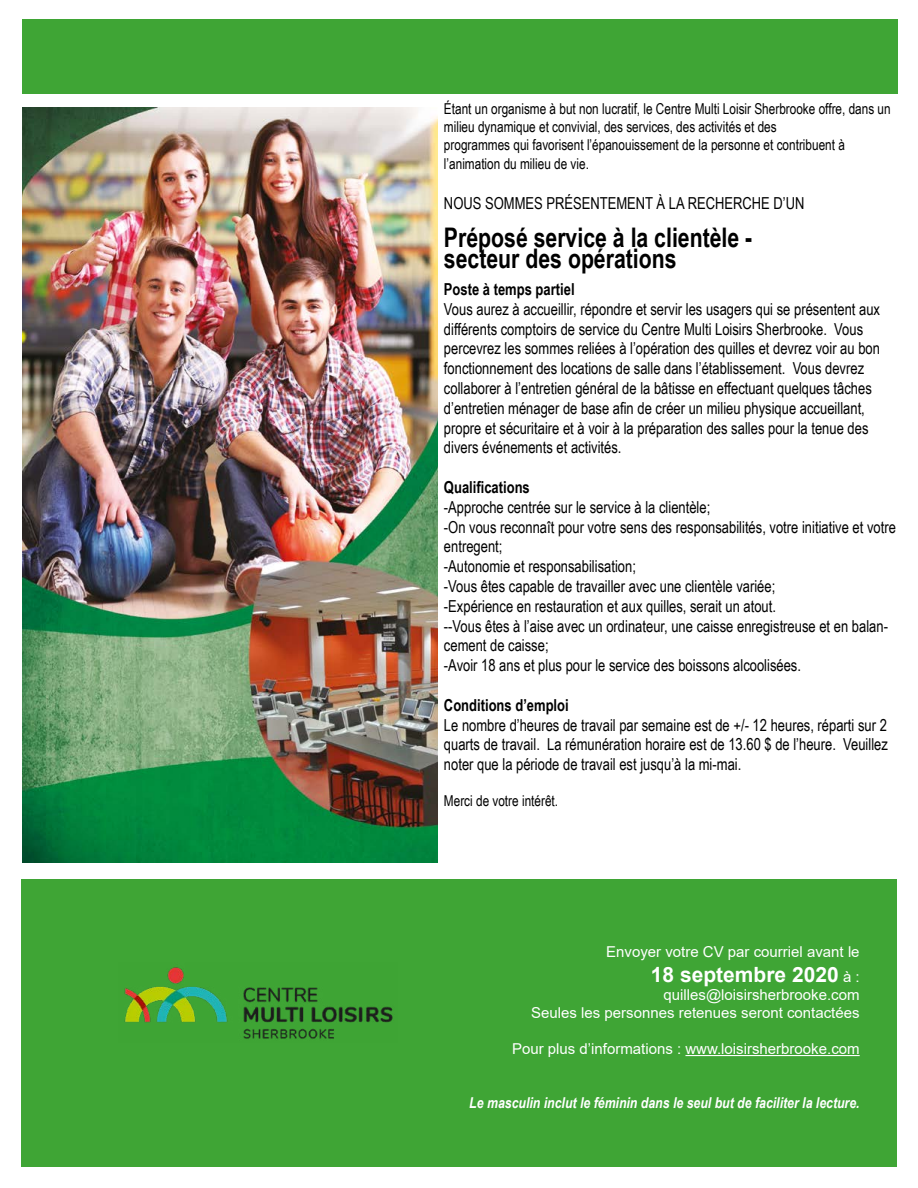
<style>
.page{position:relative;width:918px;height:1188px;background:#fff}
.page>*{position:absolute;margin:0;border:0;box-sizing:border-box;transform-origin:0 0}
.t1{font:700 27px/21px "Arial Narrow";color:#000;scale:.96 1}
.t2{font:700 21px "Arial";color:#fff}
.t3{font:16.5px/19.8px "Arial Narrow";color:#000;scale:.96 1}
.t4{font:700 16.5px "Arial Narrow";color:#000;scale:.96 1}
.t5{font:15px/18px "Arial Narrow";color:#000;scale:.96 1}
.t6{font:15px/18px "Arial";color:#fff;text-align:right}
.t7{font:italic 700 15px "Arial Narrow";color:#fff}
.s1{font-weight:400;font-size:15px}
</style>
<div class="page">
<div style="left:22px;top:879px;width:875px;height:288px;background:#3fa535"></div>
<hr style="left:685px;top:1055px;width:175px;height:1px;background:#fff">
<div style="left:23px;top:19px;width:875px;height:74px;background:#3fa535"></div>
<img style="left:22px;top:108px;width:416px;height:754px">
<img style="left:124px;top:967px;width:269px;height:72px">
<p class="t5" style="left:444px;top:99px;width:467px">Étant un organisme à but non lucratif, le Centre Multi Loisir Sherbrooke offre, dans un milieu dynamique et convivial, des services, des activités et des<br>programmes qui favorisent l’épanouissement de la personne et contribuent à</p>
<p class="t5" style="left:444px;top:154px;width:153px">l’animation du milieu de vie.</p>
<p class="t3" style="left:444px;top:193px;width:377px">NOUS SOMMES PRÉSENTEMENT À LA RECHERCHE D’UN</p>
<h1 class="t1" style="left:444px;top:226px;width:323px">Préposé service à la clientèle - secteur des opérations</h1>
<p class="t4" style="left:444px;top:277px;width:138px">Poste à temps partiel</p>
<p class="t3" style="left:444px;top:298px;width:456px">Vous aurez à accueillir, répondre et servir les usagers qui se présentent aux différents comptoirs de service du Centre Multi Loisirs Sherbrooke. Vous percevrez les sommes reliées à l’opération des quilles et devrez voir au bon fonctionnement des locations de salle dans l’établissement. Vous devrez collaborer à l’entretien général de la bâtisse en effectuant quelques tâches d’entretien ménager de base afin de créer un milieu physique accueillant, propre et sécuritaire et à voir à la préparation des salles pour la tenue des divers événements et activités.</p>
<p class="t4" style="left:444px;top:475px;width:91px">Qualifications</p>
<p class="t3" style="left:444px;top:496px;width:472px">-Approche centrée sur le service à la clientèle;<br>-On vous reconnaît pour votre sens des responsabilités, votre initiative et votre entregent;<br>-Autonomie et responsabilisation;<br>-Vous êtes capable de travailler avec une clientèle variée;<br>-Expérience en restauration et aux quilles, serait un atout.<br>--Vous êtes à l’aise avec un ordinateur, une caisse enregistreuse et en balan&shy;cement de caisse;<br>-Avoir 18 ans et plus pour le service des boissons alcoolisées.</p>
<p class="t4" style="left:444px;top:693px;width:132px">Conditions d’emploi</p>
<p class="t3" style="left:444px;top:714px;width:464px;text-align:justify">Le nombre d’heures de travail par semaine est de +/- 12 heures, réparti sur 2 quarts de travail. La rémunération horaire est de 13.60 $ de l’heure. Veuillez noter que la période de travail est jusqu’à la mi-mai.</p>
<p class="t5" style="left:444px;top:791px;width:120px">Merci de votre intérêt.</p>
<p class="t6" style="left:606px;top:942px;width:255px">Envoyer votre CV par courriel avant le</p>
<p class="t2" style="left:651px;top:960px;width:210px">18 septembre 2020 <span class="s1">à :</span></p>
<p class="t6" style="left:531px;top:986px;width:330px">quilles@loisirsherbrooke.com<br>Seules les personnes retenues seront contactées</p>
<p class="t6" style="left:512px;top:1040px;width:349px">Pour plus d’informations : www.loisirsherbrooke.com</p>
<p class="t7" style="left:469px;top:1091px;width:392px">Le masculin inclut le féminin dans le seul but de faciliter la lecture.</p>
</div>
